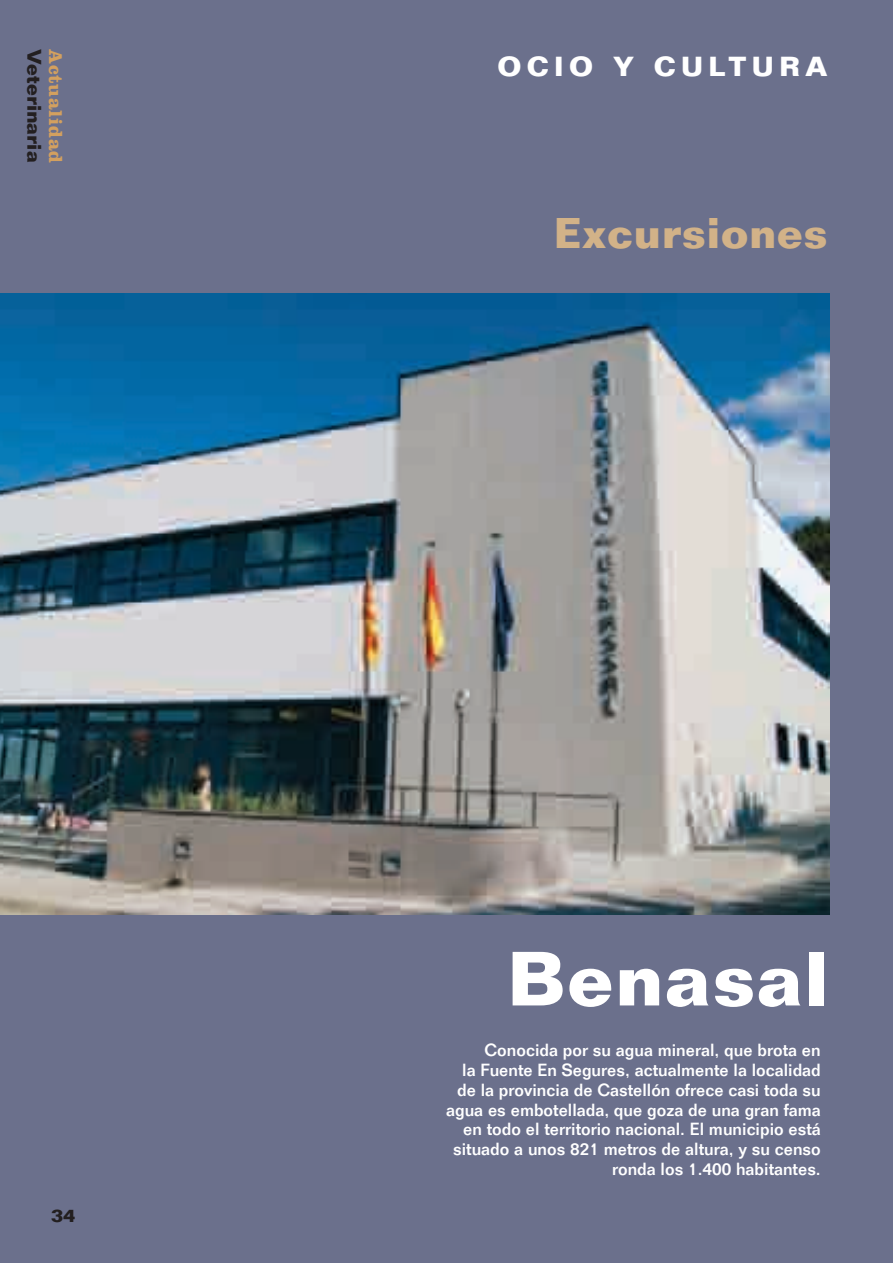
<style>
.page{position:relative;width:893px;height:1263px;background:#6b708c}
.page>*{position:absolute;margin:0;border:0;box-sizing:border-box;transform-origin:0 0}
.t1{font:700 75px "Folio";letter-spacing:.02em;color:#fff}
.t2{font:700 42px "Folio";letter-spacing:.02em;color:#d2b288}
.t3{font:700 27px "Folio";letter-spacing:.2em;color:#fff}
.t4{font:700 19.35px "Folio";letter-spacing:.005em;color:#231f20}
.t5{font:700 19.35px "Clarendon";letter-spacing:.03em;color:#d3a05f}
.t6{font:700 18px "Folio";color:#231f20}
.t7{font:500 17.25px/19.8px "Folio";color:#fff;text-align:right}
</style>
<div class="page">
<img style="left:0;top:293px;width:829px;height:621px">
<p class="t4" style="left:41px;top:49px;width:115px;rotate:90deg">Veterinaria</p>
<p class="t5" style="left:62px;top:49px;width:115px;rotate:90deg">Actualidad</p>
<h3 class="t3" style="left:497px;top:57px;width:332px">OCIO Y CULTURA</h3>
<h2 class="t2" style="left:554px;top:218px;width:275px">Excursiones</h2>
<p class="t6" style="left:51px;top:1209px;width:26px">34</p>
<h1 class="t1" style="left:508px;top:952px;width:322px">Benasal</h1>
<p class="t7" style="left:446px;top:1042px;width:376px">Conocida por su agua mineral, que brota en<br>la Fuente En Segures, actualmente la localidad de la provincia de Castellón ofrece casi toda su agua es embotellada, que goza de una gran fama en todo el territorio nacional. El municipio está situado a unos 821 metros de altura, y su censo ronda los 1.400 habitantes.</p>
</div>
